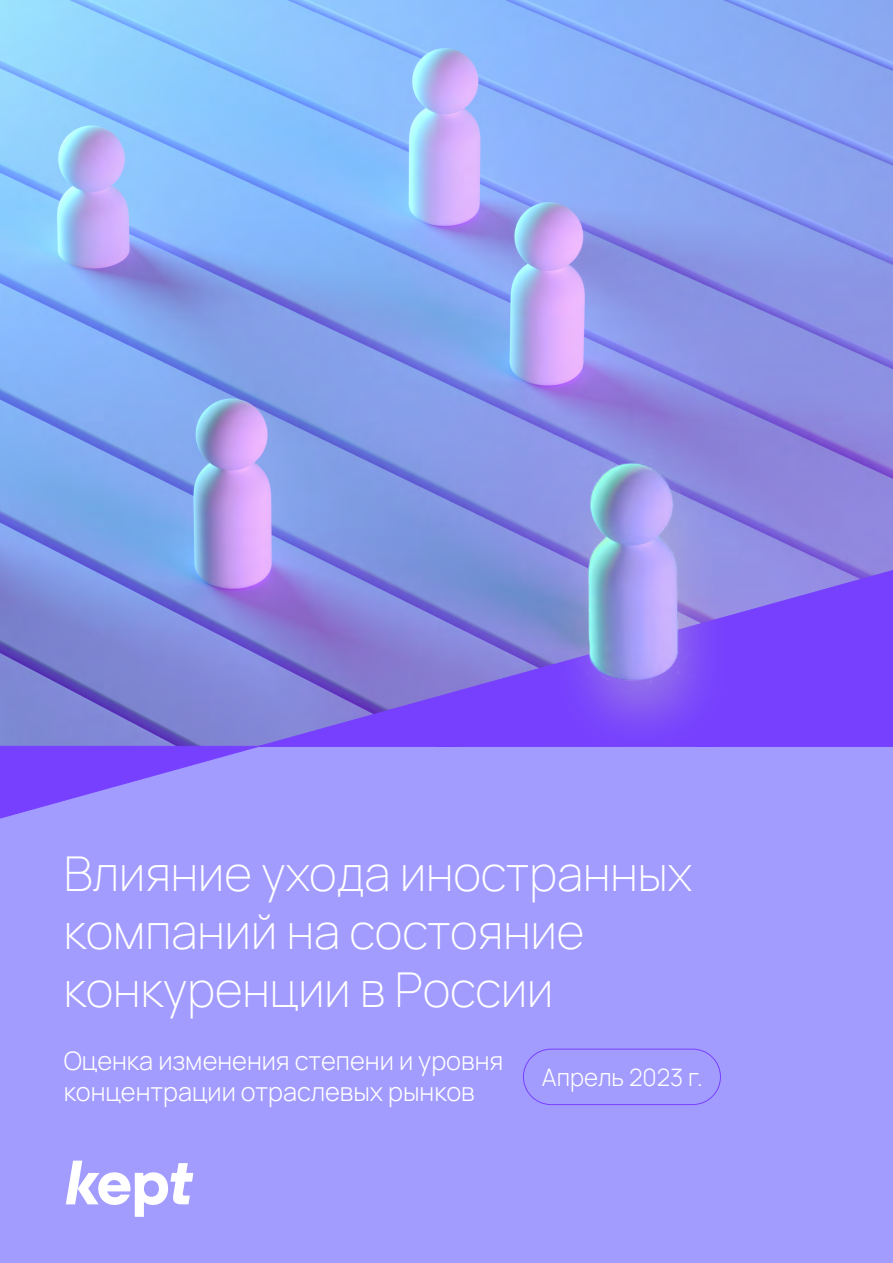
<style>
.page{position:relative;width:893px;height:1263px;background:#fff}
.page>*{position:absolute;margin:0;border:0;box-sizing:border-box;transform-origin:0 0}
.t1{font:200 48px/57.6px "Manrope";color:#fff}
.t2{font:300 25.5px/30.6px "Manrope";color:#fff}
.t3{font:300 24px "Manrope";color:#fff}
</style>
<div class="page">
<div style="left:0;top:746px;width:893px;height:517px;background:#a39cff"></div>
<img style="left:0;top:0;width:893px;height:746px">
<svg style="left:259px;top:564px;width:634px;height:182px;background:#7e64e8"></svg>
<svg style="left:0;top:746px;width:259px;height:73px"></svg>
<svg style="left:66px;top:1160px;width:127px;height:57px"></svg>
<div style="left:523px;top:1049px;width:198px;height:56px;border:1px solid #7740ff;border-radius:28px"></div>
<div style="left:547px;top:449px;width:187px;height:311px;background:#bebdc9;opacity:.43"></div>
<img style="left:534px;top:415px;width:197px;height:316px">
<p class="t1" style="left:64px;top:843px;width:630px">Влияние ухода иностранных компаний на состояние конкуренции в России</p>
<p class="t2" style="left:64px;top:1044px;width:441px">Оценка изменения степени и уровня концентрации отраслевых рынков</p>
<p class="t3" style="left:542px;top:1060px;width:162px">Апрель 2023 г.</p>
</div>
